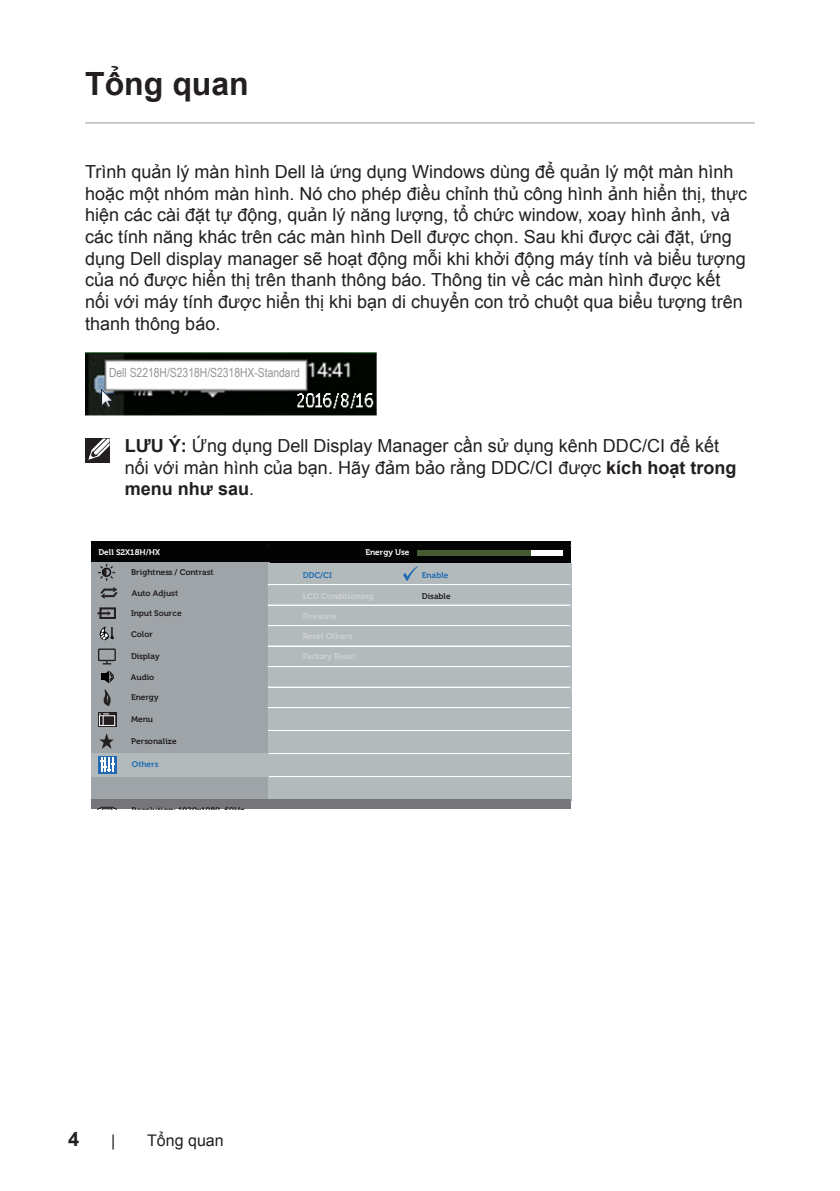
<style>
.page{position:relative;width:840px;height:1191px;background:#fff}
.page>*{position:absolute;margin:0;border:0;box-sizing:border-box;transform-origin:0 0}
.Contents{font:700 32px "Arial";color:#231f20}
.pages{font:700 20px "Arial";color:#231f20}
.text{font:18px/21.6px "Arial";color:#231f20}
.pages-2{font:16px "Arial";color:#231f20}
.t1{font:12.6px "Arial Narrow";color:#959595}
.t2{font:700 8.2px "Museo For Dell";color:#231f20}
.t3{font:700 8.2px "Museo For Dell";color:#d1d2d4}
.t4{font:700 8.2px "Museo For Dell";color:#fff}
.t5{font:700 8.2px "Museo For Dell";color:#1f6bb5}
.s1{font-weight:700}
</style>
<div class="page">
<hr style="left:85px;top:122px;width:669px;height:1px;background:#939598">
<img style="left:85px;top:353px;width:291px;height:63px">
<div style="left:85px;top:439px;width:24px;height:24px;background:#231f20"></div>
<svg style="left:87px;top:438px;width:23px;height:22px"></svg>
<div style="left:91px;top:541px;width:479px;height:21px;background:#030303"></div>
<div style="left:91px;top:562px;width:178px;height:238px;background:#9fa4a8"></div>
<div style="left:268px;top:563px;width:303px;height:237px;background:#b2babc"></div>
<div style="left:91px;top:800px;width:479px;height:9px;background:#767579"></div>
<div style="left:417px;top:550px;width:146px;height:5px;background:#fff"></div>
<div style="left:417px;top:550px;width:114px;height:5px;background:#465b31"></div>
<div style="left:99px;top:607px;width:17px;height:12px;border:2px solid #231f20"></div>
<svg style="left:97px;top:611px;width:14px;height:5px"></svg>
<svg style="left:99px;top:733px;width:15px;height:16px"></svg>
<div style="left:98px;top:712px;width:18px;height:15px;background:#231f20"></div>
<div style="left:99px;top:715px;width:16px;height:11px;border:1px solid #fff"></div>
<svg style="left:99px;top:713px;width:10px;height:12px"></svg>
<div style="left:98px;top:648px;width:18px;height:13px;border:1px solid #231f20"></div>
<svg style="left:102px;top:660px;width:9px;height:4px"></svg>
<hr style="left:268px;top:584px;width:301px;height:1px;background:#fff">
<hr style="left:268px;top:605px;width:301px;height:1px;background:#fff">
<hr style="left:268px;top:625px;width:301px;height:1px;background:#fff">
<hr style="left:268px;top:646px;width:301px;height:1px;background:#fff">
<hr style="left:268px;top:666px;width:301px;height:1px;background:#fff">
<hr style="left:268px;top:687px;width:301px;height:1px;background:#fff">
<hr style="left:268px;top:707px;width:301px;height:1px;background:#fff">
<hr style="left:268px;top:730px;width:301px;height:1px;background:#fff">
<svg style="left:103px;top:689px;width:8px;height:17px"></svg>
<svg style="left:97px;top:806px;width:20px;height:3px"></svg>
<svg style="left:99px;top:626px;width:15px;height:15px"></svg>
<hr style="left:268px;top:753px;width:301px;height:1px;background:#fff">
<svg style="left:101px;top:670px;width:13px;height:13px"></svg>
<svg style="left:98px;top:564px;width:20px;height:35px"></svg>
<div style="left:91px;top:753px;width:177px;height:24px;background:#b2babc"></div>
<div style="left:98px;top:756px;width:19px;height:17px;background:#226ab4"></div>
<svg style="left:100px;top:757px;width:15px;height:15px"></svg>
<svg style="left:403px;top:566px;width:15px;height:15px"></svg>
<hr style="left:269px;top:776px;width:301px;height:1px;background:#fff">
<p class="Contents" style="left:85px;top:63px;width:165px">Tổng quan</p>
<p class="text" style="left:85px;top:161px;width:663px">Trình quản lý màn hình Dell là ứng dụng Windows dùng để quản lý một màn hì nh hoặc một nhóm màn hì nh. Nó cho phép điều chỉnh thủ công hình ảnh hiển thị, thực hiện các cài đặt tự động, quản lý năng lượng, tổ chức window, xoay hình ảnh, và các tính năng khác trên các màn hình Dell được chọn. Sau khi được cài đặt, ứng dụng Dell display manager sẽ hoạt động mỗi khi khởi động máy tính và biểu tượng của nó được hiển thị trên thanh thông báo. Thông tin về các màn hình được kết nối với máy tính được hiển thị khi bạn di chuyển con trỏ chuột qua biểu tượng trên thanh thông báo.</p>
<p class="t1" style="left:109px;top:363px;width:192px">Dell S2218H/S2318H/S2318HX-Standard</p>
<p class="text" style="left:125px;top:435px;width:612px"><span class="s1">LƯU Ý:</span> Ứng dụng Dell Display Manager cần sử dụng kênh DDC/CI để kết nối với màn hình của bạn. Hãy đảm bảo rằng DDC/CI được <span class="s1">kích hoạt trong menu như sau</span>.</p>
<p class="t4" style="left:99px;top:547px;width:63px">Dell S2X18H/HX</p>
<p class="t4" style="left:365px;top:547px;width:45px">Energy Use</p>
<p class="t2" style="left:131px;top:568px;width:84px">Brightness / Contrast</p>
<p class="t2" style="left:132px;top:589px;width:48px">Auto Adjust</p>
<p class="t2" style="left:131px;top:609px;width:52px">Input Source</p>
<p class="t2" style="left:131px;top:652px;width:30px">Display</p>
<p class="t2" style="left:131px;top:693px;width:29px">Energy</p>
<p class="t2" style="left:131px;top:714px;width:24px">Menu</p>
<p class="t2" style="left:131px;top:736px;width:47px">Personalize</p>
<p class="t2" style="left:131px;top:629px;width:23px">Color</p>
<p class="t2" style="left:131px;top:672px;width:25px">Audio</p>
<p class="t5" style="left:132px;top:760px;width:28px">Others</p>
<p class="t5" style="left:302px;top:570px;width:31px">DDC/CI</p>
<p class="t3" style="left:302px;top:591px;width:72px">LCD Conditioning</p>
<p class="t3" style="left:302px;top:632px;width:51px">Reset Others</p>
<p class="t3" style="left:302px;top:651px;width:54px">Factory Reset</p>
<p class="t3" style="left:302px;top:611px;width:36px">Fireware</p>
<p class="t5" style="left:421px;top:570px;width:28px">Enable</p>
<p class="t2" style="left:421px;top:591px;width:30px">Disable</p>
<p class="t2" style="left:131px;top:806px;width:114px">Resolution: 1920x1080, 60Hz</p>
<p class="pages" style="left:68px;top:1125px;width:13px">4</p>
<p class="pages-2" style="left:111px;top:1129px;width:6px">|</p>
<p class="pages-2" style="left:147px;top:1129px;width:78px">Tổng quan</p>
</div>
